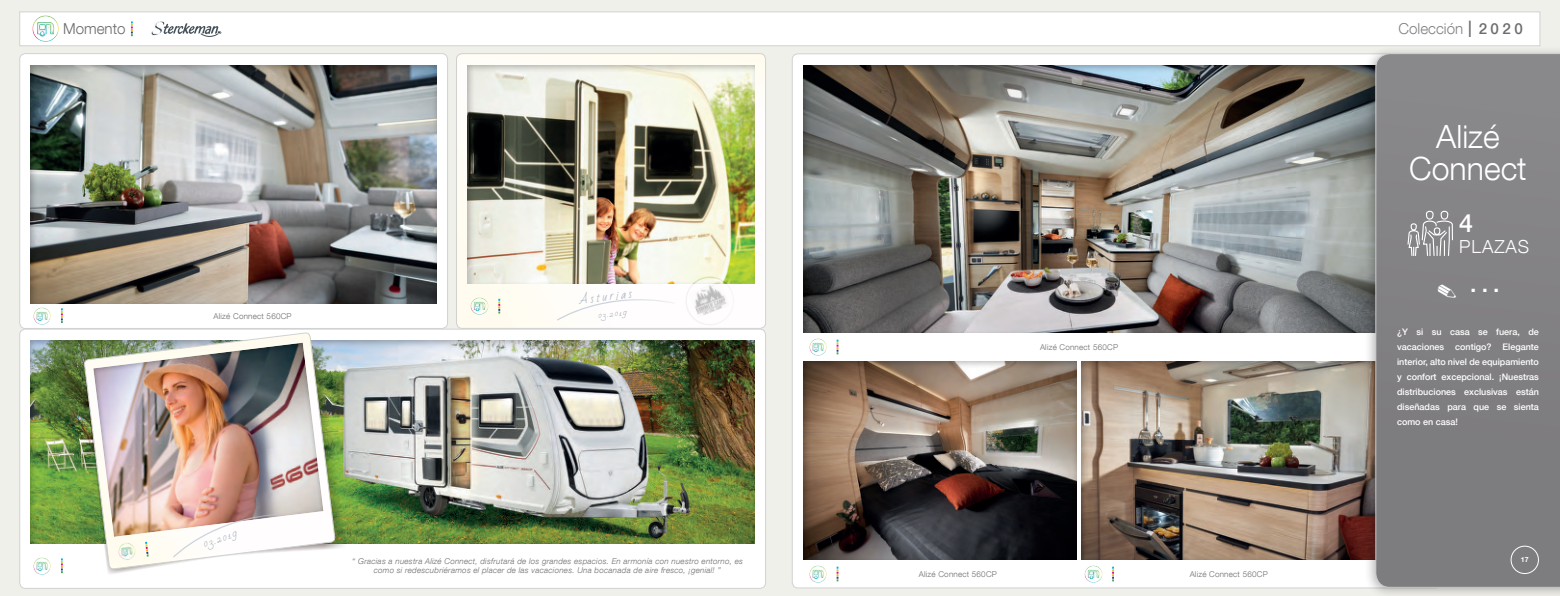
<style>
.page{position:relative;width:1560px;height:596px;background:#fff}
.page>*{position:absolute;margin:0;border:0;box-sizing:border-box;transform-origin:0 0}
.t1{font:300 32px "Helvetica Neue LT Com";color:#fff}
.t2{font:500 25px "Helvetica Neue LT Com";color:#fff}
.t3{font:500 23px "Helvetica Neue LT Com";color:#fff}
.t4{font:300 18px "Helvetica Neue LT Com";letter-spacing:.05em;color:#fff}
.t5{font:300 15.1px "Helvetica Neue LT Com";color:#808285}
.t6{font:300 15.1px "Helvetica Neue LT Com";color:#6c6d70}
.t7{font:11.6px "Bad Script";color:#a1afbc}
.t8{font:500 9px/15px "Helvetica Neue LT Com";color:#fff;text-align:justify}
.t9{font:9px "Bad Script";color:#95a3b1}
.t10{font:italic 300 8px/9.6px "Helvetica Neue LT Com";letter-spacing:.03em;color:#6c6d70;text-align:center}
.t11{font:300 8px "Helvetica Neue LT Com";letter-spacing:.03em;color:#6c6d70}
.t12{font:7.5px "Bad Script";color:#95a3b1}
.t13{font:700 7px "Helvetica Neue LT Com";color:#fff}
.s1{font-size:22.7px;color:#6c6d70}
.s2{font-weight:500;color:#6c6d70}
</style>
<div class="page">
<div style="left:0;top:0;width:1559px;height:595px;background:#f0f0ea"></div>
<div style="left:792px;top:54px;width:648px;height:533px;background:#fff;border-radius:6px"></div>
<div style="left:802px;top:64px;width:577px;height:269px;background:#231f20;opacity:.3"></div>
<div style="left:802px;top:361px;width:274px;height:199px;background:#231f20;opacity:.3"></div>
<div style="left:1080px;top:361px;width:299px;height:199px;background:#231f20;opacity:.3"></div>
<div style="left:20px;top:54px;width:427px;height:274px;background:#fff;border-radius:6px"></div>
<div style="left:19px;top:53px;width:429px;height:275px;border:1px solid #d1d2d4;border-radius:6px"></div>
<div style="left:20px;top:329px;width:745px;height:259px;background:#fff;border-radius:6px"></div>
<div style="left:19px;top:329px;width:746px;height:259px;border:1px solid #d1d2d4;border-radius:6px"></div>
<div style="left:1363px;top:46px;width:196px;height:549px;background:#231f20;opacity:.31"></div>
<div style="left:456px;top:54px;width:309px;height:275px;background:#fffdf0;border-radius:6px"></div>
<div style="left:1375px;top:53px;width:184px;height:534px;background:#818083"></div>
<div style="left:19px;top:12px;width:1520px;height:34px;background:#fff;border:1px solid #d1d2d4"></div>
<img style="left:27px;top:12px;width:36px;height:34px">
<svg style="left:151px;top:21px;width:70px;height:16px"></svg>
<svg style="left:131px;top:21px;width:2px;height:15px"></svg>
<div style="left:30px;top:340px;width:725px;height:203px;background:#231f20;opacity:.3"></div>
<div style="left:29px;top:65px;width:407px;height:238px;background:#231f20;opacity:.3"></div>
<div style="left:466px;top:64px;width:289px;height:220px;background:#231f20;opacity:.3"></div>
<svg style="left:1406px;top:208px;width:47px;height:49px"></svg>
<div style="left:557px;top:290px;width:118px;height:31px;background:#fffdfd"></div>
<img style="left:31px;top:307px;width:23px;height:20px">
<svg style="left:61px;top:308px;width:2px;height:15px"></svg>
<img style="left:33px;top:557px;width:18px;height:18px">
<svg style="left:61px;top:558px;width:2px;height:14px"></svg>
<img style="left:470px;top:297px;width:19px;height:18px">
<svg style="left:498px;top:298px;width:2px;height:15px"></svg>
<img style="left:809px;top:565px;width:18px;height:18px">
<svg style="left:836px;top:566px;width:2px;height:15px"></svg>
<img style="left:1084px;top:565px;width:19px;height:18px">
<svg style="left:1112px;top:566px;width:1px;height:15px"></svg>
<img style="left:809px;top:338px;width:18px;height:18px">
<svg style="left:836px;top:339px;width:2px;height:15px"></svg>
<svg style="left:683px;top:274px;width:53px;height:53px"></svg>
<div style="left:1510px;top:545px;width:28px;height:28px;border:1px solid #fff;border-radius:50%"></div>
<img style="left:107px;top:343px;width:251px;height:231px">
<img style="left:84px;top:332px;width:251px;height:234px">
<img style="left:92px;top:342px;width:231px;height:195px">
<svg style="left:172px;top:512px;width:113px;height:46px"></svg>
<img style="left:114px;top:538px;width:26px;height:26px">
<svg style="left:145px;top:541px;width:4px;height:15px"></svg>
<svg style="left:1437px;top:284px;width:18px;height:13px"></svg>
<h3 class="t6" style="left:63px;top:20px;width:64px">Momento</h3>
<h3 class="t5" style="left:1398px;top:19px;width:126px">Colección <span class="s1">I</span> <span class="s2">2 0 2 0</span></h3>
<p class="t1" style="left:1435px;top:117px;width:65px">Alizé</p>
<p class="t1" style="left:1408px;top:149px;width:119px">Connect</p>
<p class="t7" style="left:578px;top:293px;width:54px;rotate:-7deg">Asturias</p>
<p class="t11" style="left:213px;top:311px;width:79px">Alizé Connect 560CP</p>
<p class="t12" style="left:597px;top:311px;width:30px;rotate:-7deg">03.2019</p>
<p class="t9" style="left:202px;top:539px;width:36px;rotate:-20deg">03.2019</p>
<p class="t10" style="left:352px;top:555px;width:392px">‘‘ Gracias a nuestra Alizé Connect, disfrutará de los grandes espacios. En armonía con nuestro entorno, es como si redescubriéramos el placer de las vacaciones. Una bocanada de aire fresco, ¡genial! ’’</p>
<p class="t11" style="left:1039px;top:342px;width:79px">Alizé Connect 560CP</p>
<p class="t11" style="left:918px;top:568px;width:79px">Alizé Connect 560CP</p>
<p class="t11" style="left:1189px;top:568px;width:79px">Alizé Connect 560CP</p>
<p class="t2" style="left:1458px;top:208px;width:15px">4</p>
<p class="t4" style="left:1458px;top:236px;width:71px">PLAZAS</p>
<p class="t3" style="left:1469px;top:270px;width:31px">...</p>
<p class="t8" style="left:1396px;top:324px;width:143px">¿Y si su casa se fuera, de vacaciones contigo? Elegante interior, alto nivel de equipamiento y confort excepcional. ¡Nuestras distribuciones exclusivas están diseñadas para que se sienta como en casa!</p>
<p class="t13" style="left:1520px;top:555px;width:9px">17</p>
</div>
